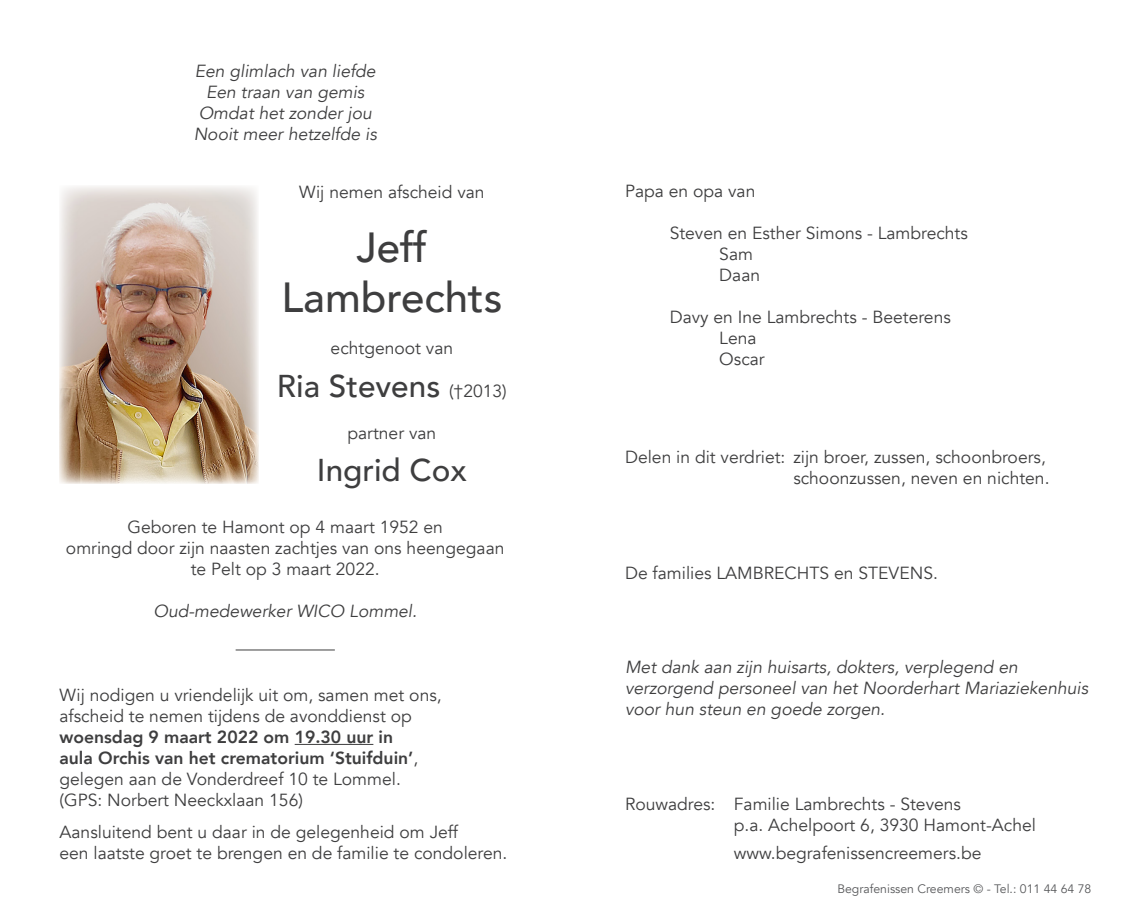
<style>
.page{position:relative;width:1141px;height:918px;background:#fff}
.page>*{position:absolute;margin:0;border:0;box-sizing:border-box;transform-origin:0 0}
.t1{font:500 42px "Avenir";color:#3e3e3f}
.t2{font:500 31.5px "Avenir";color:#3e3e3f}
.t3{font:17.5px/21px "Avenir";color:#3e3e3f}
.t4{font:italic 17.5px "Avenir";color:#3e3e3f}
.t5{font:800 17.5px "Avenir";color:#3e3e3f}
.t6{font:12.25px "Avenir";color:#57585a}
.s1{font-weight:400;font-size:17.5px}
.s2{font-weight:800}
.s3{font-weight:400}
</style>
<div class="page">
<hr style="left:295px;top:744px;width:78px;height:1px;background:#3e3e3f">
<hr style="left:236px;top:649px;width:99px;height:1px;background:#3e3e3f">
<img style="left:60px;top:186px;width:199px;height:297px">
<p class="t4" style="left:195px;top:60px;width:182px">Een glimlach van liefde</p>
<p class="t4" style="left:206px;top:81px;width:160px">Een traan van gemis</p>
<p class="t4" style="left:199px;top:102px;width:175px">Omdat het zonder jou</p>
<p class="t4" style="left:194px;top:123px;width:185px">Nooit meer hetzelfde is</p>
<p class="t3" style="left:299px;top:181px;width:187px">Wij nemen afscheid van</p>
<p class="t1" style="left:356px;top:211px;width:72px">Jeff</p>
<p class="t1" style="left:281px;top:261px;width:222px">Lambrechts</p>
<p class="t3" style="left:331px;top:338px;width:124px">echtgenoot van</p>
<p class="t2" style="left:277px;top:358px;width:231px">Ria Stevens <span class="s1">(†2013)</span></p>
<p class="t3" style="left:348px;top:422px;width:90px">partner van</p>
<p class="t2" style="left:317px;top:442px;width:151px">Ingrid Cox</p>
<p class="t3" style="left:128px;top:517px;width:317px">Geboren te Hamont op 4 maart 1952 en</p>
<p class="t3" style="left:66px;top:538px;width:440px">omringd door zijn naasten zachtjes van ons heengegaan</p>
<p class="t3" style="left:191px;top:559px;width:190px">te Pelt op 3 maart 2022.</p>
<p class="t4" style="left:153px;top:600px;width:265px">Oud-medewerker WICO Lommel.</p>
<p class="t3" style="left:60px;top:685px;width:384px">Wij nodigen u vriendelijk uit om, samen met ons,</p>
<p class="t3" style="left:60px;top:706px;width:354px">afscheid te nemen tijdens de avonddienst op <span class="s2">woensdag 9 maart 2022 om 19.30 uur in</span></p>
<p class="t5" style="left:60px;top:744px;width:360px">aula Orchis van het crematorium ‘Stuifduin’<span class="s3">,</span></p>
<p class="t3" style="left:60px;top:769px;width:343px">gelegen aan de Vonderdreef 10 te Lommel.</p>
<p class="t3" style="left:60px;top:790px;width:245px">(GPS: Norbert Neeckxlaan 156)</p>
<p class="t3" style="left:60px;top:821px;width:400px">Aansluitend bent u daar in de gelegenheid om Jeff</p>
<p class="t3" style="left:60px;top:842px;width:449px">een laatste groet te brengen en de familie te condoleren.</p>
<p class="t3" style="left:625px;top:181px;width:132px">Papa en opa van</p>
<p class="t3" style="left:670px;top:223px;width:300px">Steven en Esther Simons - Lambrechts</p>
<p class="t3" style="left:719px;top:244px;width:35px">Sam</p>
<p class="t3" style="left:719px;top:265px;width:42px">Daan</p>
<p class="t3" style="left:670px;top:307px;width:283px">Davy en Ine Lambrechts - Beeterens</p>
<p class="t3" style="left:719px;top:328px;width:39px">Lena</p>
<p class="t3" style="left:719px;top:349px;width:47px">Oscar</p>
<p class="t3" style="left:625px;top:447px;width:422px">Delen in dit verdriet: zijn broer, zussen, schoonbroers,</p>
<p class="t3" style="left:793px;top:468px;width:258px">schoonzussen, neven en nichten.</p>
<p class="t3" style="left:625px;top:563px;width:314px">De families LAMBRECHTS en STEVENS.</p>
<p class="t4" style="left:625px;top:657px;width:394px">Met dank aan zijn huisarts, dokters, verplegend en</p>
<p class="t4" style="left:625px;top:678px;width:465px">verzorgend personeel van het Noorderhart Mariaziekenhuis</p>
<p class="t4" style="left:625px;top:699px;width:261px">voor hun steun en goede zorgen.</p>
<p class="t3" style="left:625px;top:794px;width:337px">Rouwadres: Familie Lambrechts - Stevens</p>
<p class="t3" style="left:734px;top:815px;width:304px">p.a. Achelpoort 6, 3930 Hamont-Achel</p>
<p class="t3" style="left:734px;top:843px;width:249px">www.begrafenissencreemers.be</p>
<p class="t6" style="left:837px;top:881px;width:255px">Begrafenissen Creemers © - Tel.: 011 44 64 78</p>
</div>
